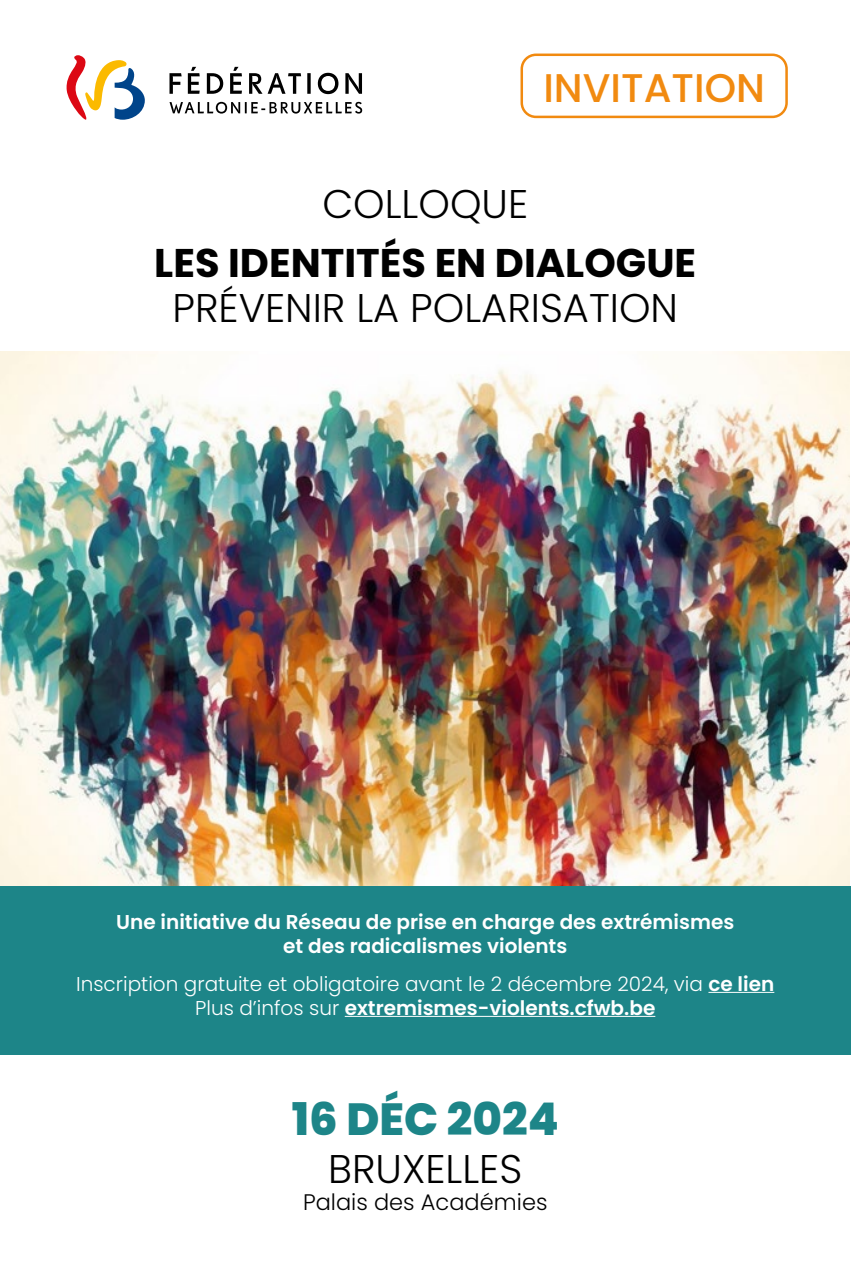
<style>
.page{position:relative;width:851px;height:1276px;background:#fff}
.page>*{position:absolute;margin:0;border:0;box-sizing:border-box;transform-origin:0 0}
.t1{font:800 45px "Poppins";color:#1d8588}
.t2{font:300 40px "Poppins";color:#000}
.t3{font:700 40px "Poppins";color:#000}
.t4{font:500 40px "Poppins";color:#f18a10}
.t5{font:300 22.5px "Poppins";color:#000}
.t6{font:300 20px/24px "Poppins";color:#fff;text-align:center}
.t7{font:600 20px/24px "Poppins";color:#fff;text-align:center}
.s1{font-weight:600}
</style>
<div class="page">
<svg style="left:66px;top:55px;width:79px;height:65px"></svg>
<svg style="left:169px;top:102px;width:193px;height:12px"></svg>
<svg style="left:169px;top:67px;width:193px;height:27px"></svg>
<img style="left:1px;top:351px;width:848px;height:535px">
<div style="left:0;top:886px;width:850px;height:168px;background:#1d8588"></div>
<hr style="left:708px;top:992px;width:66px;height:1px;background:#fff">
<hr style="left:345px;top:1016px;width:310px;height:1px;background:#fff">
<div style="left:520px;top:54px;width:267px;height:64px;border:2px solid #f18a10;border-radius:14px"></div>
<h2 class="t4" style="left:543px;top:65px;width:223px">INVITATION</h2>
<h2 class="t2" style="left:322px;top:180px;width:207px">COLLOQUE</h2>
<h2 class="t3" style="left:154px;top:240px;width:543px">LES IDENTITÉS EN DIALOGUE</h2>
<h2 class="t2" style="left:172px;top:285px;width:507px">PRÉVENIR LA POLARISATION</h2>
<p class="t7" style="left:116px;top:909px;width:619px">Une initiative du Réseau de prise en charge des extrémismes et des radicalismes violents</p>
<p class="t6" style="left:76px;top:972px;width:699px">Inscription gratuite et obligatoire avant le 2 décembre 2024, via <span class="s1">ce lien<br></span>Plus d’infos sur <span class="s1">extremismes-violents.cfwb.be</span></p>
<h1 class="t1" style="left:292px;top:1093px;width:268px">16 DÉC 2024</h1>
<h2 class="t2" style="left:328px;top:1145px;width:196px">BRUXELLES</h2>
<p class="t5" style="left:303px;top:1189px;width:246px">Palais des Académies</p>
</div>
